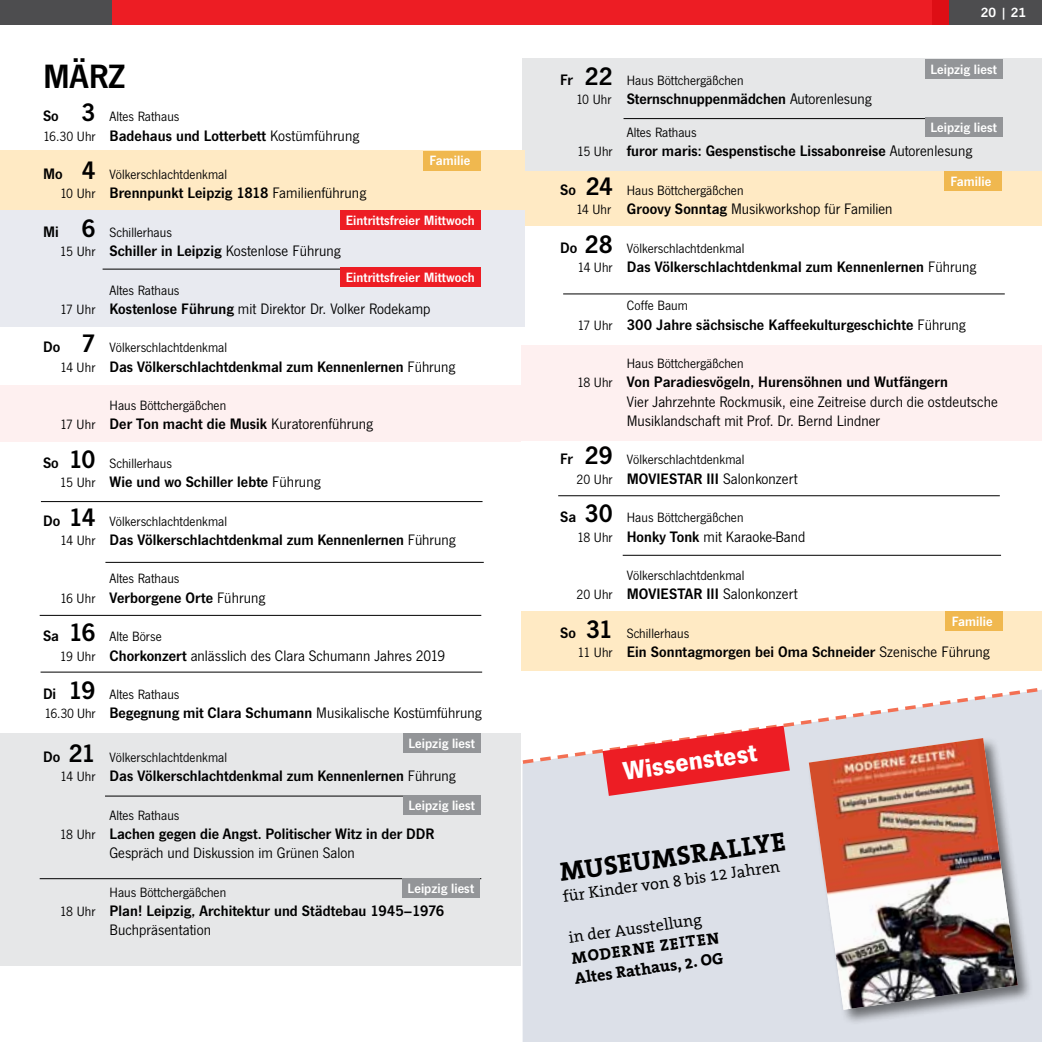
<style>
.page{position:relative;width:1042px;height:1042px;background:#fff}
.page>*{position:absolute;margin:0;border:0;box-sizing:border-box;transform-origin:0 0}
.t1{font:600 35px "News Gothic T";color:#000}
.t2{font:700 26.78px "News Gothic T";color:#fff}
.t3{font:700 26.6px "The Serif Office";color:#000}
.t4{font:16.28px "The Serif Office";color:#000}
.t5{font:700 16.28px/20.7px "The Serif Office";color:#000}
.t6{font:600 15.75px/19.2px "News Gothic T";color:#000}
.t7{font:15.75px/19.2px "News Gothic T";color:#000}
.t8{font:14px "News Gothic T";letter-spacing:.005em;color:#000}
.t9{font:600 14px "News Gothic T";letter-spacing:.005em;color:#fff}
.t10{font:700 12.25px "News Gothic";color:#fff}
.s1{font-weight:600;font-size:15.75px}
.s2{font-weight:600;font-size:26.25px}
.s3{font-weight:400;font-size:14px}
.s4{font-weight:400}
.s5{font-size:14px}
.s6{font-weight:600}
</style>
<div class="page">
<div style="left:521px;top:345px;width:521px;height:95px;background:#fef0f0"></div>
<div style="left:521px;top:171px;width:521px;height:55px;background:#ffeac4"></div>
<div style="left:523px;top:58px;width:519px;height:113px;background:#e6e7e8"></div>
<div style="left:521px;top:611px;width:521px;height:60px;background:#ffeac4"></div>
<div style="left:0;top:733px;width:521px;height:233px;background:#e6e7e8"></div>
<div style="left:0;top:385px;width:521px;height:56px;background:#fef0f0"></div>
<div style="left:933px;top:0;width:109px;height:25px;background:#4d4d4f"></div>
<div style="left:110px;top:0;width:839px;height:25px;background:#ed1d24"></div>
<div style="left:0;top:210px;width:524px;height:117px;background:#e8eaf0"></div>
<div style="left:0;top:151px;width:524px;height:59px;background:#ffeac4"></div>
<hr style="left:105px;top:795px;width:375px;height:1px;background:#000">
<hr style="left:558px;top:495px;width:442px;height:1px;background:#000">
<hr style="left:623px;top:555px;width:378px;height:1px;background:#000">
<hr style="left:40px;top:615px;width:441px;height:1px;background:#000">
<hr style="left:41px;top:501px;width:441px;height:1px;background:#000">
<hr style="left:40px;top:878px;width:441px;height:1px;background:#000">
<div style="left:341px;top:210px;width:140px;height:20px;background:#ed1d24"></div>
<div style="left:403px;top:733px;width:78px;height:20px;background:#939598"></div>
<div style="left:403px;top:795px;width:78px;height:20px;background:#939598"></div>
<div style="left:423px;top:151px;width:57px;height:19px;background:#f0b84f"></div>
<hr style="left:103px;top:269px;width:378px;height:1px;background:#000">
<div style="left:341px;top:267px;width:140px;height:20px;background:#ed1d24"></div>
<div style="left:0;top:0;width:111px;height:25px;background:#4d4d4f"></div>
<div style="left:522px;top:766px;width:520px;height:276px;background:#dce0e8"></div>
<div style="left:806px;top:735px;width:227px;height:290px;background:#000;opacity:.52"></div>
<img style="left:809px;top:766px;width:209px;height:243px">
<svg style="left:522px;top:688px;width:520px;height:78px"></svg>
<svg style="left:602px;top:725px;width:188px;height:71px"></svg>
<hr style="left:41px;top:672px;width:441px;height:1px;background:#000">
<div style="left:403px;top:878px;width:77px;height:19px;background:#939598"></div>
<div style="left:925px;top:60px;width:78px;height:19px;background:#939598"></div>
<div style="left:944px;top:171px;width:57px;height:20px;background:#f0b84f"></div>
<hr style="left:623px;top:118px;width:379px;height:1px;background:#000">
<hr style="left:563px;top:293px;width:442px;height:1px;background:#000">
<hr style="left:105px;top:562px;width:379px;height:1px;background:#000">
<div style="left:925px;top:117px;width:78px;height:20px;background:#939598"></div>
<div style="left:945px;top:611px;width:58px;height:20px;background:#f0b84f"></div>
<h1 class="t1" style="left:43px;top:56px;width:84px">MÄRZ</h1>
<p class="t8" style="left:43px;top:109px;width:138px"><span class="s1">So</span> <span class="s2">3</span> Altes Rathaus</p>
<p class="t6" style="left:43px;top:125px;width:318px"><span class="s3">16.30 Uhr</span> Badehaus und Lotterbett <span class="s4">Kostümführung</span></p>
<p class="t8" style="left:43px;top:166px;width:186px"><span class="s1">Mo</span> <span class="s2">4</span> Völkerschlachtdenkmal</p>
<p class="t6" style="left:60px;top:183px;width:307px"><span class="s3">10 Uhr</span> Brennpunkt Leipzig 1818 <span class="s4">Familienführung</span></p>
<p class="t8" style="left:43px;top:224px;width:130px"><span class="s1">Mi</span> <span class="s2">6</span> Schillerhaus</p>
<p class="t6" style="left:60px;top:241px;width:282px"><span class="s3">15 Uhr</span> Schiller in Leipzig <span class="s4">Kostenlose Führung</span></p>
<p class="t8" style="left:109px;top:282px;width:71px">Altes Rathaus</p>
<p class="t7" style="left:60px;top:299px;width:372px"><span class="s5">17 Uhr</span> <span class="s6">Kostenlose Führung</span> mit Direktor Dr. Volker Rodekamp</p>
<p class="t8" style="left:43px;top:340px;width:186px"><span class="s1">Do</span> <span class="s2">7</span> Völkerschlachtdenkmal</p>
<p class="t6" style="left:60px;top:356px;width:396px"><span class="s3">14 Uhr</span> Das Völkerschlachtdenkmal zum Kennenlernen <span class="s4">Führung</span></p>
<p class="t8" style="left:109px;top:397px;width:118px">Haus Böttchergäßchen</p>
<p class="t6" style="left:60px;top:414px;width:314px"><span class="s3">17 Uhr</span> Der Ton macht die Musik <span class="s4">Kuratorenführung</span></p>
<p class="t8" style="left:43px;top:455px;width:130px"><span class="s1">So</span> <span class="s2">10</span> Schillerhaus</p>
<p class="t6" style="left:60px;top:472px;width:262px"><span class="s3">15 Uhr</span> Wie und wo Schiller lebte <span class="s4">Führung</span></p>
<p class="t8" style="left:43px;top:513px;width:186px"><span class="s1">Do</span> <span class="s2">14</span> Völkerschlachtdenkmal</p>
<p class="t6" style="left:60px;top:530px;width:397px"><span class="s3">14 Uhr</span> Das Völkerschlachtdenkmal zum Kennenlernen <span class="s4">Führung</span></p>
<p class="t8" style="left:109px;top:571px;width:71px">Altes Rathaus</p>
<p class="t6" style="left:60px;top:587px;width:207px"><span class="s3">16 Uhr</span> Verborgene Orte <span class="s4">Führung</span></p>
<p class="t8" style="left:43px;top:628px;width:120px"><span class="s1">Sa</span> <span class="s2">16</span> Alte Börse</p>
<p class="t7" style="left:60px;top:645px;width:387px"><span class="s5">19 Uhr</span> <span class="s6">Chorkonzert</span> anlässlich des Clara Schumann Jahres 2019</p>
<p class="t8" style="left:43px;top:686px;width:138px"><span class="s1">Di</span> <span class="s2">19</span> Altes Rathaus</p>
<p class="t6" style="left:45px;top:703px;width:438px"><span class="s3">16.30 Uhr</span> Begegnung mit Clara Schumann <span class="s4">Musikalische Kostümführung</span></p>
<p class="t8" style="left:43px;top:749px;width:186px"><span class="s1">Do</span> <span class="s2">21</span> Völkerschlachtdenkmal</p>
<p class="t6" style="left:60px;top:766px;width:397px"><span class="s3">14 Uhr</span> Das Völkerschlachtdenkmal zum Kennenlernen <span class="s4">Führung</span></p>
<p class="t8" style="left:109px;top:807px;width:71px">Altes Rathaus</p>
<p class="t6" style="left:109px;top:824px;width:325px;text-indent:-50px"><span class="s3">18 Uhr</span> Lachen gegen die Angst. Politischer Witz in der DDR<br><span class="s4">Gespräch und Diskussion im Grünen Salon</span></p>
<p class="t8" style="left:109px;top:884px;width:118px">Haus Böttchergäßchen</p>
<p class="t6" style="left:109px;top:901px;width:336px;text-indent:-50px"><span class="s3">18 Uhr</span> Plan! Leipzig, Architektur und Städtebau 1945–1976<br><span class="s4">Buchpräsentation</span></p>
<p class="t9" style="left:429px;top:152px;width:42px">Familie</p>
<p class="t9" style="left:346px;top:212px;width:131px">Eintrittsfreier Mittwoch</p>
<p class="t9" style="left:346px;top:269px;width:131px">Eintrittsfreier Mittwoch</p>
<p class="t9" style="left:408px;top:735px;width:68px">Leipzig liest</p>
<p class="t9" style="left:408px;top:797px;width:68px">Leipzig liest</p>
<p class="t9" style="left:408px;top:879px;width:68px">Leipzig liest</p>
<p class="t10" style="left:981px;top:5px;width:47px">20 | 21</p>
<p class="t9" style="left:930px;top:61px;width:68px">Leipzig liest</p>
<p class="t8" style="left:560px;top:72px;width:185px"><span class="s1">Fr</span> <span class="s2">22</span> Haus Böttchergäßchen</p>
<p class="t6" style="left:576px;top:89px;width:297px"><span class="s3">10 Uhr</span> Sternschnuppenmädchen <span class="s4">Autorenlesung</span></p>
<p class="t8" style="left:627px;top:124px;width:71px">Altes Rathaus</p>
<p class="t6" style="left:577px;top:141px;width:396px"><span class="s3">15 Uhr</span> furor maris: Gespenstische Lissabonreise <span class="s4">Autorenlesung</span></p>
<p class="t8" style="left:560px;top:182px;width:185px"><span class="s1">So</span> <span class="s2">24</span> Haus Böttchergäßchen</p>
<p class="t7" style="left:576px;top:199px;width:318px"><span class="s5">14 Uhr</span> <span class="s6">Groovy Sonntag</span> Musikworkshop für Familien</p>
<p class="t8" style="left:560px;top:240px;width:186px"><span class="s1">Do</span> <span class="s2">28</span> Völkerschlachtdenkmal</p>
<p class="t6" style="left:577px;top:257px;width:400px"><span class="s3">14 Uhr</span> Das Völkerschlachtdenkmal zum Kennenlernen <span class="s4">Führung</span></p>
<p class="t8" style="left:627px;top:298px;width:63px">Coffe Baum</p>
<p class="t6" style="left:577px;top:315px;width:390px"><span class="s3">17 Uhr</span> 300 Jahre sächsische Kaffeekulturgeschichte <span class="s4">Führung</span></p>
<p class="t8" style="left:627px;top:355px;width:118px">Haus Böttchergäßchen</p>
<p class="t7" style="left:627px;top:372px;width:373px;text-indent:-50px"><span class="s5">18 Uhr</span> <span class="s6">Von Paradiesvögeln, Hurensöhnen und Wutfängern<br></span>Vier Jahrzehnte Rockmusik, eine Zeitreise durch die ostdeutsche<br>Musiklandschaft mit Prof. Dr. Bernd Lindner</p>
<p class="t8" style="left:560px;top:452px;width:186px"><span class="s1">Fr</span> <span class="s2">29</span> Völkerschlachtdenkmal</p>
<p class="t6" style="left:576px;top:469px;width:223px"><span class="s3">20 Uhr</span> MOVIESTAR III <span class="s4">Salonkonzert</span></p>
<p class="t8" style="left:560px;top:509px;width:185px"><span class="s1">Sa</span> <span class="s2">30</span> Haus Böttchergäßchen</p>
<p class="t7" style="left:577px;top:526px;width:230px"><span class="s5">18 Uhr</span> <span class="s6">Honky Tonk</span> mit Karaoke-Band</p>
<p class="t8" style="left:627px;top:567px;width:119px">Völkerschlachtdenkmal</p>
<p class="t6" style="left:576px;top:584px;width:223px"><span class="s3">20 Uhr</span> MOVIESTAR III <span class="s4">Salonkonzert</span></p>
<p class="t8" style="left:560px;top:625px;width:130px"><span class="s1">So</span> <span class="s2">31</span> Schillerhaus</p>
<p class="t6" style="left:577px;top:642px;width:414px"><span class="s3">11 Uhr</span> Ein Sonntagmorgen bei Oma Schneider <span class="s4">Szenische Führung</span></p>
<p class="t9" style="left:930px;top:119px;width:68px">Leipzig liest</p>
<p class="t9" style="left:950px;top:173px;width:42px">Familie</p>
<p class="t9" style="left:952px;top:613px;width:42px">Familie</p>
<h2 class="t2" style="left:621px;top:755px;width:142px;rotate:-8deg">Wissenstest</h2>
<h3 class="t3" style="left:557px;top:855px;width:230px;rotate:-8deg">Museumsrallye</h3>
<p class="t4" style="left:562px;top:886px;width:220px;rotate:-8deg">für Kinder von 8 bis 12 Jahren</p>
<p class="t4" style="left:567px;top:927px;width:136px;rotate:-8deg">in der Ausstellung</p>
<p class="t5" style="left:570px;top:947px;width:151px;rotate:-8deg">MODER NE ZEI TEN<br>Altes Rathaus, 2. OG</p>
</div>
